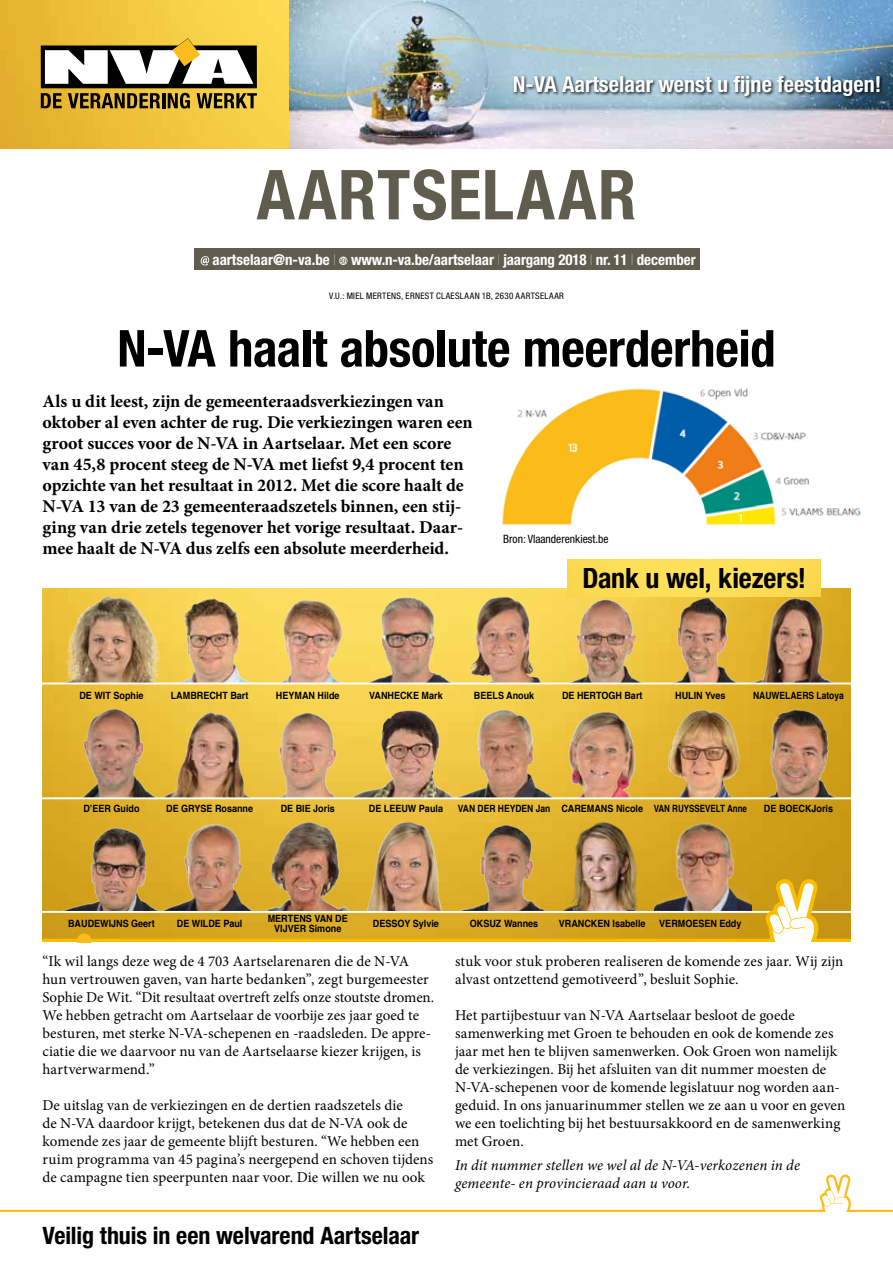
<style>
.page{position:relative;width:893px;height:1263px;background:#fff}
.page>*{position:absolute;margin:0;border:0;box-sizing:border-box;transform-origin:0 0}
.t1{font:700 condensed 69px "Helvetica Neue LT Std";letter-spacing:.02em;color:#5e5d4e}
.t2{font:700 condensed 51px "Helvetica Neue LT Std";letter-spacing:-.005em;color:#000}
.t3{font:700 condensed 29.55px "Helvetica Neue LT Std";color:#000;scale:.9 1}
.t4{font:700 condensed 28.05px "Helvetica Neue LT Std";letter-spacing:-.005em;color:#000}
.t5{font:700 condensed 24px "Helvetica Neue LT Std";letter-spacing:-.005em;color:#000}
.t6{font:700 condensed 22.2px "Helvetica Neue LT Std";color:#fff}
.t7{font:700 18px/21px "Minion Pro";letter-spacing:-.005em;color:#000}
.t8{font:15px/18px "Minion Pro";color:#000}
.t9{font:italic 15px/18px "Minion Pro";letter-spacing:.005em;color:#000}
.t10{font:700 condensed 15px "Helvetica Neue LT Std";color:#fff}
.t11{font:condensed 11.55px "Helvetica Neue LT Std";color:#000}
.t12{font:700 10.05px/10.1px "Helvetica";color:#000;text-align:center;scale:.9 1}
.t13{font:700 10.05px "Helvetica";color:#000;scale:.85 1}
.t14{font:condensed 9px "Helvetica Neue LT Std";letter-spacing:.035em;color:#000}
.s1{font-weight:200}
</style>
<div class="page">
<img style="left:0;top:0;width:289px;height:149px">
<svg style="left:41px;top:38px;width:216px;height:71px"></svg>
<svg style="left:0;top:1174px;width:893px;height:38px"></svg>
<div style="left:194px;top:249px;width:506px;height:21px;background:#5e5d4e"></div>
<svg style="left:201px;top:256px;width:8px;height:10px"></svg>
<svg style="left:339px;top:257px;width:8px;height:8px"></svg>
<img style="left:289px;top:0;width:604px;height:149px">
<div style="left:512px;top:74px;width:371px;height:26px;background:#000;opacity:.9"></div>
<img style="left:43px;top:588px;width:807px;height:290px">
<img style="left:63px;top:595px;width:294px;height:87px">
<img style="left:359px;top:595px;width:491px;height:87px">
<img style="left:63px;top:709px;width:274px;height:88px">
<img style="left:337px;top:709px;width:120px;height:88px">
<img style="left:457px;top:709px;width:393px;height:88px">
<img style="left:63px;top:822px;width:294px;height:56px">
<img style="left:359px;top:822px;width:393px;height:56px">
<hr style="left:43px;top:682px;width:807px;height:2px;background:#fff">
<hr style="left:43px;top:797px;width:807px;height:2px;background:#fff">
<img style="left:43px;top:878px;width:807px;height:64px">
<svg style="left:769px;top:883px;width:46px;height:59px"></svg>
<svg style="left:77px;top:933px;width:15px;height:10px"></svg>
<img style="left:501px;top:388px;width:360px;height:137px">
<div style="left:568px;top:559px;width:253px;height:38px;background:#fede56"></div>
<h3 class="t6" style="left:513px;top:70px;width:370px">N-VA Aartselaar wenst u fijne feestdagen!</h3>
<h1 class="t1" style="left:257px;top:153px;width:381px">AARTSELAAR</h1>
<p class="t10" style="left:213px;top:251px;width:485px">aartselaar@n-va.be <span class="s1">I</span> www.n-va.be/aartselaar <span class="s1">I</span> jaargang 2018 <span class="s1">I</span> nr. 11 <span class="s1">I</span> december</p>
<p class="t14" style="left:329px;top:290px;width:236px">V.U.: MIEL MERTENS, ERNEST CLAESLAAN 1B, 2630 AARTSELAAR</p>
<h2 class="t2" style="left:117px;top:317px;width:660px">N-VA haalt absolute meerderheid</h2>
<p class="t7" style="left:43px;top:391px;width:432px">Als u dit leest, zijn de gemeenteraadsverkiezingen van oktober al even achter de rug. Die verkiezingen waren een groot succes voor de N-VA in Aartselaar. Met een score van 45,8 procent steeg de N-VA met liefst 9,4 procent ten opzichte van het resultaat in 2012. Met die score haalt de N-VA 13 van de 23 gemeenteraadszetels binnen, een stij&shy;ging van drie zetels tegenover het vorige resultaat. Daar&shy;mee haalt de N-VA dus zelfs een absolute meerderheid.</p>
<p class="t11" style="left:503px;top:532px;width:107px">Bron: Vlaanderenkiest.be</p>
<h3 class="t4" style="left:582px;top:561px;width:225px">Dank u wel, kiezers!</h3>
<p class="t12" style="left:79px;top:690px;width:73px">DE WIT Sophie</p>
<p class="t12" style="left:171px;top:690px;width:88px">LAMBRECHT Bart</p>
<p class="t12" style="left:276px;top:690px;width:72px">HEYMAN Hilde</p>
<p class="t12" style="left:369px;top:690px;width:83px">VANHECKE Mark</p>
<p class="t12" style="left:474px;top:690px;width:68px">BEELS Anouk</p>
<p class="t12" style="left:562px;top:690px;width:91px">DE HERTOGH Bart</p>
<p class="t12" style="left:675px;top:690px;width:58px">HULIN Yves</p>
<p class="t13" style="left:753px;top:687px;width:108px">NAUWELAERS Latoya</p>
<p class="t12" style="left:83px;top:804px;width:64px">D’EER Guido</p>
<p class="t12" style="left:166px;top:804px;width:98px">DE GRYSE Rosanne</p>
<p class="t12" style="left:281px;top:804px;width:62px">DE BIE Joris</p>
<p class="t12" style="left:369px;top:804px;width:84px">DE LEEUW Paula</p>
<p class="t13" style="left:458px;top:801px;width:342px">VAN DER HEYDEN Jan CAREMANS Nicole VAN RUYSSEVELT Anne</p>
<p class="t12" style="left:764px;top:804px;width:78px">DE BOECKJoris</p>
<p class="t12" style="left:68px;top:918px;width:98px">BAUDEWIJNS Geert</p>
<p class="t12" style="left:177px;top:918px;width:74px">DE WILDE Paul</p>
<p class="t12" style="left:268px;top:913px;width:90px">MERTENS VAN DE<br>VIJVER Simone</p>
<p class="t12" style="left:373px;top:918px;width:75px">DESSOY Sylvie</p>
<p class="t12" style="left:470px;top:918px;width:77px">OKSUZ Wannes</p>
<p class="t12" style="left:559px;top:918px;width:98px">VRANCKEN Isabelle</p>
<p class="t12" style="left:659px;top:918px;width:93px">VERMOESEN Eddy</p>
<p class="t8" style="left:43px;top:952px;width:393px">“Ik wil langs deze weg de 4 703 Aartselarenaren die de N-VA hun vertrouwen gaven, van harte bedanken”, zegt burgemeester Sophie De Wit. “Dit resultaat overtreft zelfs onze stoutste dromen.<br>We hebben getracht om Aartselaar de voorbije zes jaar goed te besturen, met sterke N-VA-schepenen en -raadsleden. De appre&shy;ciatie die we daarvoor nu van de Aartselaarse kiezer krijgen, is hartverwarmend.”</p>
<p class="t8" style="left:43px;top:1096px;width:392px">De uitslag van de verkiezingen en de dertien raadszetels die<br>de N-VA daardoor krijgt, betekenen dus dat de N-VA ook de komende zes jaar de gemeente blijft besturen. “We hebben een ruim programma van 45 pagina’s neergepend en schoven tijdens de campagne tien speerpunten naar voor. Die willen we nu ook</p>
<p class="t8" style="left:455px;top:952px;width:390px">stuk voor stuk proberen realiseren de komende zes jaar. Wij zijn alvast ontzettend gemotiveerd”, besluit Sophie.</p>
<p class="t8" style="left:455px;top:1006px;width:392px">Het partijbestuur van N-VA Aartselaar besloot de goede samenwerking met Groen te behouden en ook de komende zes jaar met hen te blijven samenwerken. Ook Groen won namelijk de verkiezingen. Bij het afsluiten van dit nummer moesten de N-VA-schepenen voor de komende legislatuur nog worden aan&shy;geduid. In ons januarinummer stellen we ze aan u voor en geven we een toelichting bij het bestuursakkoord en de samenwerking met Groen.</p>
<p class="t9" style="left:455px;top:1156px;width:347px">In dit nummer stellen we wel al de N-VA-verkozenen in de gemeente- en provincieraad aan u voor.</p>
<h3 class="t3" style="left:84px;top:969px;width:466px">Veilig thuis in een welvarend Aartselaar</h3>
<h3 class="t5" style="left:43px;top:1221px;width:378px">Veilig thuis in een welvarend Aartselaar</h3>
</div>
